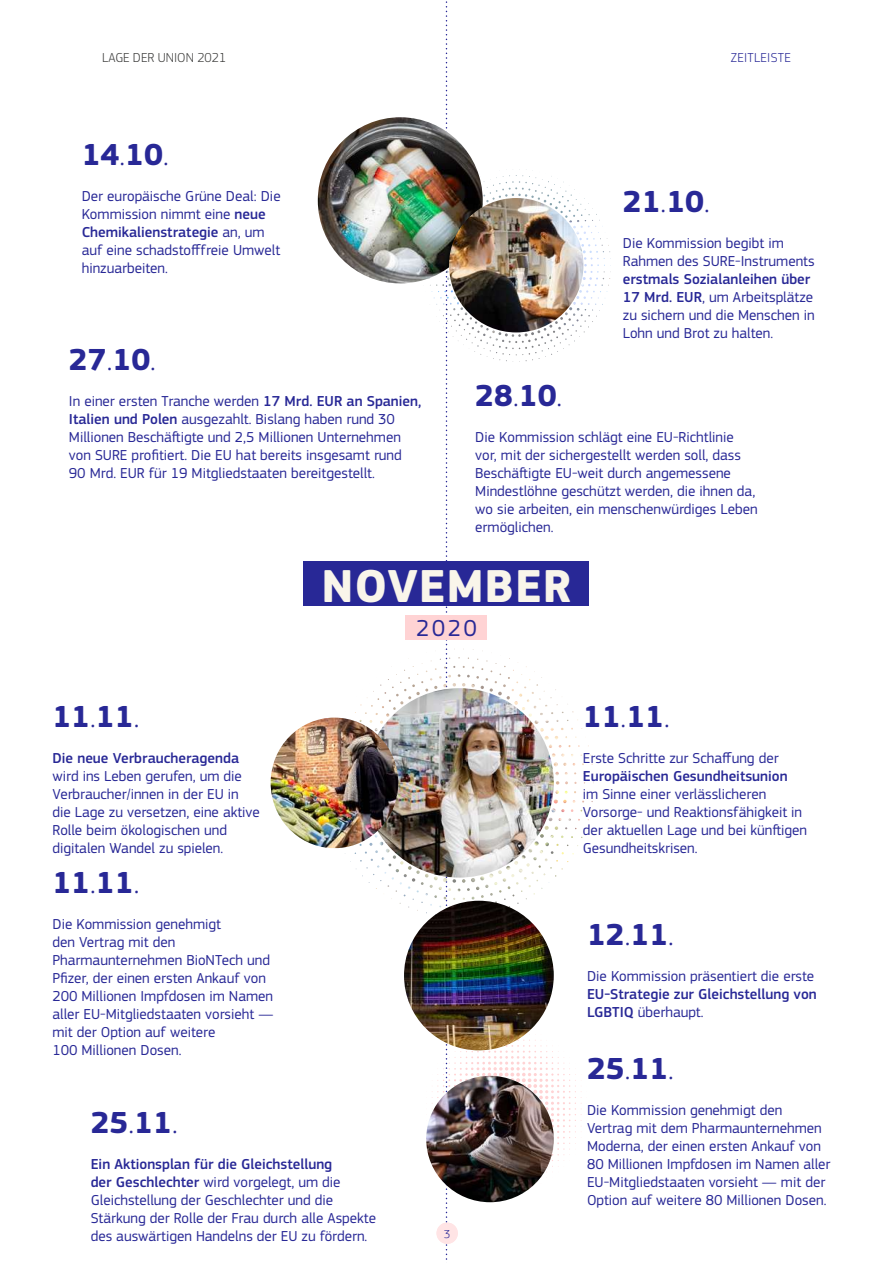
<style>
.page{position:relative;width:893px;height:1263px;background:#fff}
.page>*{position:absolute;margin:0;border:0;box-sizing:border-box;transform-origin:0 0}
.t1{font:700 48px "EC Square Sans Pro";letter-spacing:.015em;color:#f9f5ea}
.t2{font:700 31.65px "EC Square Sans Pro";color:#282896}
.t3{font:24px "EC Square Sans Pro";color:#282896}
.t4{font:15px/18px "EC Square Sans Pro";color:#282896}
.t5{font:500 15px/18px "EC Square Sans Pro";color:#282896}
.t6{font:300 13.5px "EC Square Sans Pro";color:#3c3c3b}
.t7{font:300 13.5px "EC Square Sans Pro";letter-spacing:.02em;color:#282896}
.t8{font:300 12.15px "EC Square Sans Pro";color:#282896}
.s1{font-weight:300}
.s2{font-weight:500}
.s3{font-weight:400}
</style>
<div class="page">
<img style="left:364px;top:688px;width:190px;height:189px;border-radius:95px">
<svg style="left:426px;top:1px;width:161px;height:1259px"></svg>
<img style="left:271px;top:717px;width:127px;height:131px">
<img style="left:404px;top:901px;width:150px;height:149px;border-radius:75px">
<img style="left:426px;top:1076px;width:128px;height:126px">
<img style="left:483px;top:169px;width:75px;height:14px">
<img style="left:318px;top:117px;width:165px;height:166px">
<img style="left:449px;top:198px;width:134px;height:134px;border-radius:67px">
<div style="left:304px;top:561px;width:285px;height:45px;background:#282896"></div>
<div style="left:406px;top:615px;width:81px;height:25px;background:#ffd3d4"></div>
<div style="left:437px;top:1222px;width:21px;height:22px;background:#ffe4e5;border-radius:50%"></div>
<p class="t6" style="left:102px;top:50px;width:126px">LAGE DER UNION 2021</p>
<p class="t7" style="left:731px;top:50px;width:61px">ZEITLEISTE</p>
<h2 class="t2" style="left:82px;top:136px;width:89px">14<span class="s1">.</span>10<span class="s1">.</span></h2>
<p class="t4" style="left:82px;top:187px;width:200px">Der europäische Grüne Deal: Die<br>Kommission nimmt eine <span class="s2">neue<br>Chemikalienstrategie</span> an, um auf eine schadstofffreie Umwelt hinzuarbeiten.</p>
<h2 class="t2" style="left:69px;top:341px;width:89px">27<span class="s1">.</span>10<span class="s1">.</span></h2>
<p class="t4" style="left:69px;top:392px;width:354px">In einer ersten Tranche werden <span class="s2">17 Mrd. EUR an Spanien, Italien und Polen</span> ausgezahlt. Bislang haben rund 30<br>Millionen Beschäftigte und 2,5 Millionen Unternehmen von SURE profitiert. Die EU hat bereits insgesamt rund 90 Mrd. EUR für 19 Mitgliedstaaten bereitgestellt.</p>
<h2 class="t2" style="left:623px;top:182px;width:89px">21<span class="s1">.</span>10<span class="s1">.</span></h2>
<p class="t4" style="left:623px;top:234px;width:193px">Die Kommission begibt im<br>Rahmen des SURE-Instruments</p>
<p class="t4" style="left:623px;top:270px;width:193px"><span class="s2">erstmals Sozialanleihen über<br>17 Mrd. EUR</span>, um Arbeitsplätze zu sichern und die Menschen in<br>Lohn und Brot zu halten.</p>
<h2 class="t2" style="left:475px;top:377px;width:89px">28<span class="s1">.</span>10<span class="s1">.</span></h2>
<p class="t4" style="left:475px;top:428px;width:284px">Die Kommission schlägt eine EU-Richtlinie vor, mit der sichergestellt werden soll, dass Beschäftigte EU-weit durch angemessene Mindestlöhne geschützt werden, die ihnen da, wo sie arbeiten, ein menschenwürdiges Leben ermöglichen.</p>
<h1 class="t1" style="left:321px;top:557px;width:252px">NOVEMBER</h1>
<h3 class="t3" style="left:416px;top:614px;width:62px">2020</h3>
<h2 class="t2" style="left:52px;top:697px;width:89px">11<span class="s1">.</span>11<span class="s1">.</span></h2>
<p class="t5" style="left:52px;top:749px;width:188px">Die neue Verbraucheragenda</p>
<p class="t4" style="left:52px;top:767px;width:209px">wird ins Leben gerufen, um die<br>Verbraucher/innen in der EU in die Lage zu versetzen, eine aktive<br>Rolle beim ökologischen und digitalen Wandel zu spielen.</p>
<h2 class="t2" style="left:52px;top:864px;width:89px">11<span class="s1">.</span>11<span class="s1">.</span></h2>
<p class="t4" style="left:52px;top:915px;width:222px">Die Kommission genehmigt<br>den Vertrag mit den<br>Pharmaunternehmen BioNTech und<br>Pfizer, der einen ersten Ankauf von<br>200 Millionen Impfdosen im Namen aller EU-Mitgliedstaaten vorsieht — mit der Option auf weitere<br>100 Millionen Dosen.</p>
<h2 class="t2" style="left:91px;top:1103px;width:89px">25<span class="s1">.</span>11<span class="s1">.</span></h2>
<p class="t4" style="left:91px;top:1155px;width:287px"><span class="s2">Ein Aktionsplan für die Gleichstellung<br>der Geschlechter</span> wird vorgelegt, um die Gleichstellung der Geschlechter und die Stärkung der Rolle der Frau durch alle Aspekte des auswärtigen Handelns der EU zu fördern.</p>
<p class="t8" style="left:444px;top:1226px;width:8px">3</p>
<h2 class="t2" style="left:583px;top:697px;width:89px">11<span class="s1">.</span>11<span class="s1">.</span></h2>
<p class="t4" style="left:583px;top:749px;width:197px">Erste Schritte zur Schaffung der</p>
<p class="t5" style="left:583px;top:767px;width:206px">Europäischen Gesundheitsunion</p>
<p class="t4" style="left:583px;top:785px;width:226px">im Sinne einer verlässlicheren<br>Vorsorge- und Reaktionsfähigkeit in der aktuellen Lage und bei künftigen<br>Gesundheitskrisen.</p>
<h2 class="t2" style="left:587px;top:916px;width:89px">12<span class="s1">.</span>11<span class="s1">.</span></h2>
<p class="t4" style="left:587px;top:967px;width:229px">Die Kommission präsentiert die erste</p>
<p class="t5" style="left:587px;top:985px;width:231px">EU-Strategie zur Gleichstellung von<br>LGBTIQ <span class="s3">überhaupt.</span></p>
<h2 class="t2" style="left:587px;top:1050px;width:89px">25<span class="s1">.</span>11<span class="s1">.</span></h2>
<p class="t4" style="left:587px;top:1101px;width:245px">Die Kommission genehmigt den Vertrag mit dem Pharmaunternehmen Moderna, der einen ersten Ankauf von 80 Millionen Impfdosen im Namen aller EU-Mitgliedstaaten vorsieht — mit der Option auf weitere 80 Millionen Dosen.</p>
</div>
